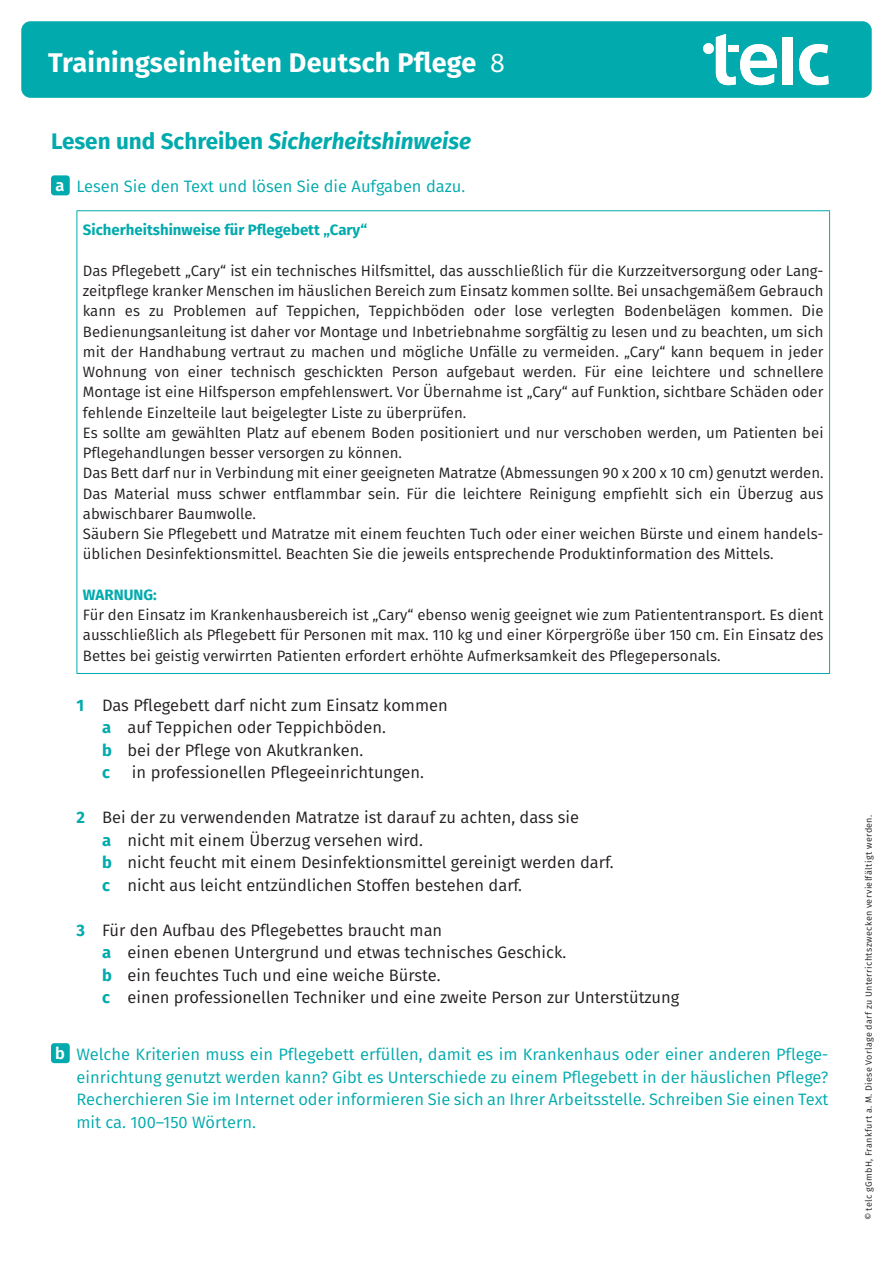
<style>
.page{position:relative;width:893px;height:1263px;background:#fff}
.page>*{position:absolute;margin:0;border:0;box-sizing:border-box;transform-origin:0 0}
.t1{font:700 27px "Fira Sans";letter-spacing:.01em;color:#fff}
.t2{font:italic 700 22.5px "Fira Sans";color:#00aaad}
.t3{font:16.5px/22.5px "Fira Sans";color:#231f20}
.t4{font:16.5px/22.5px "Fira Sans";color:#00aaad;text-align:justify}
.t5{font:15px/20.2px "Fira Sans";color:#231f20}
.t6{font:700 15px "Fira Sans";color:#00aaad}
.t7{font:9px "Fira Sans";letter-spacing:.035em;color:#231f20}
.s1{font-weight:400}
.s2{font-style:normal}
.s3{font-weight:600;color:#fff}
.s4{font-weight:700;color:#00aaad}
</style>
<div class="page">
<div style="left:22px;top:22px;width:849px;height:75px;background:#00aaad;border-radius:9px"></div>
<div style="left:21px;top:21px;width:851px;height:77px;border:2px solid #00aaad;border-radius:9px"></div>
<svg style="left:716px;top:34px;width:61px;height:51px"></svg>
<div style="left:783px;top:37px;width:10px;height:47px;background:#fff"></div>
<svg style="left:799px;top:44px;width:29px;height:41px"></svg>
<div style="left:703px;top:43px;width:11px;height:11px;background:#fff;border-radius:50%"></div>
<div style="left:728px;top:45px;width:11px;height:7px;background:#fff"></div>
<div style="left:51px;top:175px;width:19px;height:20px;background:#00aaad;border-radius:3px"></div>
<hr style="left:77px;top:210px;width:753px;height:1px;background:#00aaad">
<hr style="left:77px;top:211px;width:1px;height:462px;background:#00aaad">
<hr style="left:829px;top:211px;width:1px;height:462px;background:#00aaad">
<hr style="left:77px;top:673px;width:753px;height:1px;background:#00aaad">
<div style="left:51px;top:1043px;width:19px;height:20px;background:#00aaad;border-radius:3px"></div>
<h1 class="t1" style="left:48px;top:40px;width:458px">Trainingseinheiten Deutsch Pflege <span class="s1">8</span></h1>
<h2 class="t2" style="left:51px;top:122px;width:421px"><span class="s2">Lesen und Schreiben</span> Sicherheitshinweise</h2>
<p class="t4" style="left:56px;top:175px;width:411px"><span class="s3">a</span> Lesen Sie den Text und lösen Sie die Aufgaben dazu.</p>
<p class="t6" style="left:83px;top:218px;width:286px">Sicherheitshinweise für Pflegebett „Cary“</p>
<p class="t5" style="left:83px;top:260px;width:742px">Das Pflegebett „Cary“ ist ein technisches Hilfsmittel, das ausschließlich für die Kurzzeitversorgung oder Lang&shy;zeitpflege kranker Menschen im häuslichen Bereich zum Einsatz kommen sollte. Bei unsachgemäßem Gebrauch kann es zu Problemen auf Teppichen, Teppichböden oder lose verlegten Bodenbelägen kommen. Die Bedienungsanleitung ist daher vor Montage und Inbetriebnahme sorgfältig zu lesen und zu beachten, um sich mit der Handhabung vertraut zu machen und mögliche Unfälle zu vermeiden. „Cary“ kann bequem in jeder Wohnung von einer technisch geschickten Person aufgebaut werden. Für eine leichtere und schnellere Montage ist eine Hilfsperson empfehlenswert. Vor Übernahme ist „Cary“ auf Funktion, sichtbare Schäden oder fehlende Einzelteile laut beigelegter Liste zu überprüfen.<br>Es sollte am gewählten Platz auf ebenem Boden positioniert und nur verschoben werden, um Patienten bei Pflegehandlungen besser versorgen zu können.<br>Das Bett darf nur in Verbindung mit einer geeigneten Matratze (Abmessungen 90 x 200 x 10 cm) genutzt werden.<br>Das Material muss schwer entflammbar sein. Für die leichtere Reinigung empfiehlt sich ein Überzug aus abwischbarer Baumwolle.<br>Säubern Sie Pflegebett und Matratze mit einem feuchten Tuch oder einer weichen Bürste und einem handels&shy;üblichen Desinfektionsmittel. Beachten Sie die jeweils entsprechende Produktinformation des Mittels.</p>
<p class="t6" style="left:83px;top:582px;width:75px">WARNUNG:</p>
<p class="t5" style="left:83px;top:604px;width:742px;text-align:justify">Für den Einsatz im Krankenhausbereich ist „Cary“ ebenso wenig geeignet wie zum Patiententransport. Es dient ausschließlich als Pflegebett für Personen mit max. 110 kg und einer Körpergröße über 150 cm. Ein Einsatz des Bettes bei geistig verwirrten Patienten erfordert erhöhte Aufmerksamkeit des Pflegepersonals.</p>
<p class="t3" style="left:102px;top:693px;width:347px;text-indent:-26px"><span class="s4">1</span> Das Pflegebett darf nicht zum Einsatz kommen <span class="s4">a</span> auf Teppichen oder Teppichböden.<br><span class="s4">b</span> bei der Pflege von Akutkranken.<br><span class="s4">c</span></p>
<p class="t3" style="left:132px;top:761px;width:293px">in professionellen Pflegeeinrichtungen.</p>
<p class="t3" style="left:102px;top:806px;width:513px;text-indent:-26px"><span class="s4">2</span> Bei der zu verwendenden Matratze ist darauf zu achten, dass sie<br><span class="s4">a</span> nicht mit einem Überzug versehen wird.<br><span class="s4">b</span> nicht feucht mit einem Desinfektionsmittel gereinigt werden darf. <span class="s4">c</span> nicht aus leicht entzündlichen Stoffen bestehen darf.</p>
<p class="t3" style="left:102px;top:918px;width:579px;text-indent:-26px"><span class="s4">3</span> Für den Aufbau des Pflegebettes braucht man<br><span class="s4">a</span> einen ebenen Untergrund und etwas technisches Geschick.<br><span class="s4">b</span> ein feuchtes Tuch und eine weiche Bürste.<br><span class="s4">c</span> einen professionellen Techniker und eine zweite Person zur Unterstützung</p>
<p class="t4" style="left:77px;top:1043px;width:754px;text-indent:-21px"><span class="s3">b</span> Welche Kriterien muss ein Pflegebett erfüllen, damit es im Krankenhaus oder einer anderen Pflege&shy;einrichtung genutzt werden kann? Gibt es Unterschiede zu einem Pflegebett in der häuslichen Pflege?<br>Recherchieren Sie im Internet oder informieren Sie sich an Ihrer Arbeitsstelle. Schreiben Sie einen Text mit ca. 100–150 Wörtern.</p>
<p class="t7" style="left:862px;top:1220px;width:407px;rotate:-90deg">© telc gGmbH, Frankfurt a. M. Diese Vorlage darf zu Unterrichtszwecken vervielfältigt werden.</p>
</div>
